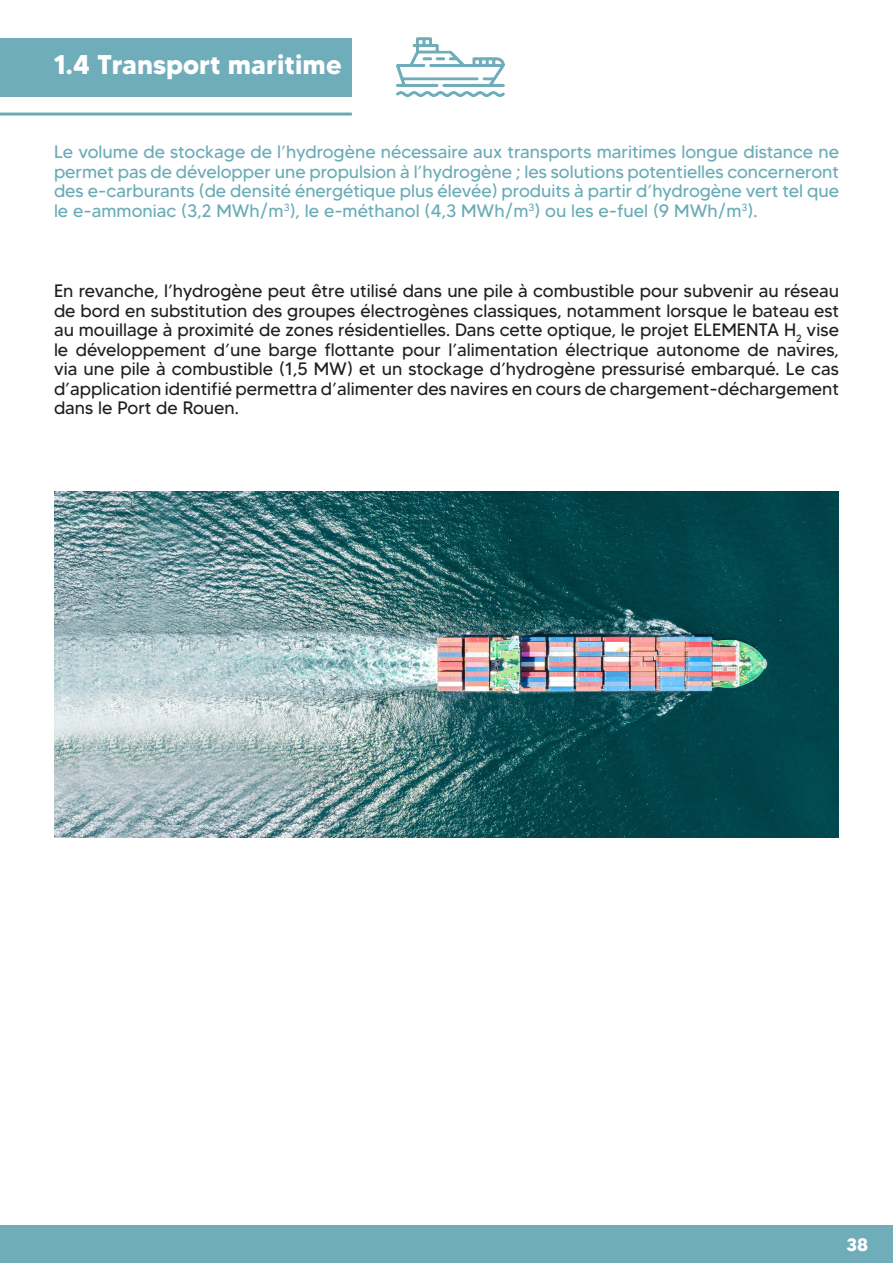
<style>
.page{position:relative;width:893px;height:1263px;background:#fff}
.page>*{position:absolute;margin:0;border:0;box-sizing:border-box;transform-origin:0 0}
.Titre{font:700 27px "MADETOMMY";color:#fff}
.t1{font:18px/19.5px "MADETOMMY";color:#231f20;text-align:justify}
.t2{font:18px/19.5px "MADETOMMY";color:#69abb6;text-align:justify}
.t3{font:700 18px "MADETOMMY";color:#fff}
</style>
<div class="page">
<div style="left:0;top:1225px;width:893px;height:38px;background:#70adba"></div>
<div style="left:0;top:38px;width:352px;height:58px;background:#70adba"></div>
<hr style="left:0;top:113px;width:352px;height:3px;background:#69abb6">
<img style="left:396px;top:37px;width:108px;height:59px">
<img style="left:54px;top:492px;width:785px;height:345px">
<p class="Titre" style="left:54px;top:48px;width:289px">1.4 Transport maritime</p>
<p class="t2" style="left:54px;top:142px;width:786px">Le volume de stockage de l’hydrogène nécessaire aux transports maritimes longue distance ne permet pas de développer une propulsion à l’hydrogène ; les solutions potentielles concerneront des e-carburants (de densité énergétique plus élevée) produits à partir d’hydrogène vert tel que le e-ammoniac (3,2 MWh/m<sup>3</sup>), le e-méthanol (4,3 MWh/m<sup>3</sup>) ou les e-fuel (9 MWh/m<sup>3</sup>).</p>
<p class="t1" style="left:54px;top:281px;width:786px">En revanche, l’hydrogène peut être utilisé dans une pile à combustible pour subvenir au réseau de bord en substitution des groupes électrogènes classiques, notamment lorsque le bateau est au mouillage à proximité de zones résidentielles. Dans cette optique, le projet ELEMENTA H<sub>2</sub> vise le développement d’une barge flottante pour l’alimentation électrique autonome de navires, via une pile à combustible (1,5 MW) et un stockage d’hydrogène pressurisé embarqué. Le cas d’application identifié permettra d’alimenter des navires en cours de chargement-déchargement dans le Port de Rouen.</p>
<p class="t3" style="left:846px;top:1233px;width:23px">38</p>
</div>
